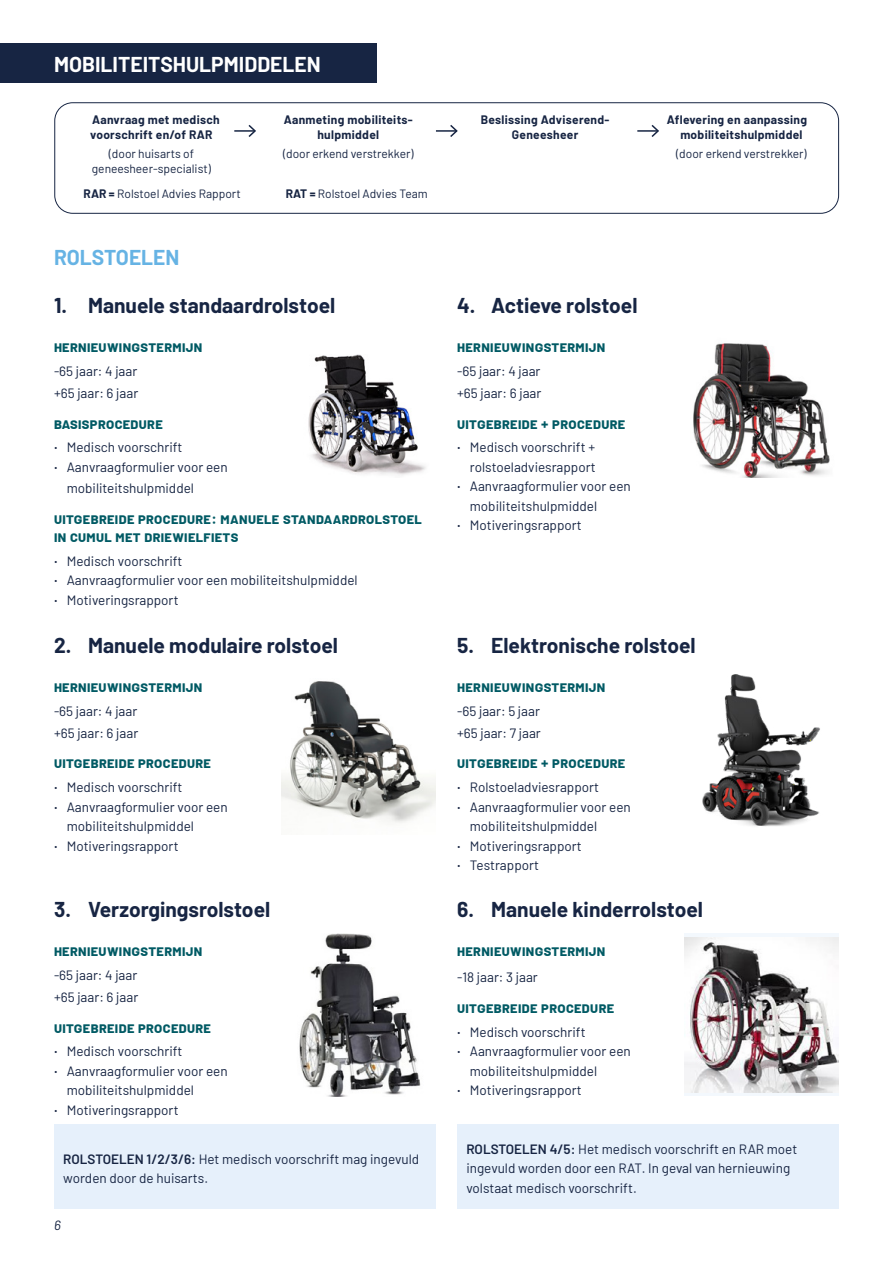
<style>
.page{position:relative;width:893px;height:1263px;background:#fff}
.page>*{position:absolute;margin:0;border:0;box-sizing:border-box;transform-origin:0 0}
.t1{font:700 21px "Barlow";color:#172543}
.t2{font:700 21px "Barlow";color:#fff}
.t3{font:700 21px "Barlow";color:#66b3e4}
.t4{font:700 15px/18px "Barlow";letter-spacing:.025em;color:#005a64}
.t5{font:13.5px/19.5px "Barlow";color:#172543}
.t6{font:italic 13.5px "Barlow";color:#172543}
.t7{font:700 12px/15px "Barlow";letter-spacing:.025em;color:#172543}
.t8{font:12px/15px "Barlow";color:#172543;text-align:center}
.s1{font-weight:700}
.s2{font-family:"Lato"}
.s3{font-weight:600}
</style>
<div class="page">
<div style="left:55px;top:1124px;width:381px;height:85px;background:#e6f0fb"></div>
<div style="left:458px;top:1124px;width:381px;height:85px;background:#e6f0fb"></div>
<div style="left:0;top:43px;width:376px;height:40px;background:#172543"></div>
<img style="left:308px;top:354px;width:118px;height:121px">
<img style="left:693px;top:343px;width:137px;height:135px">
<img style="left:281px;top:681px;width:155px;height:142px">
<img style="left:702px;top:674px;width:118px;height:153px">
<img style="left:299px;top:934px;width:122px;height:162px">
<div style="left:685px;top:934px;width:154px;height:162px;background:#f3f8fd"></div>
<img style="left:685px;top:938px;width:154px;height:154px">
<div style="left:54px;top:102px;width:785px;height:112px;border:1px solid #172543;border-radius:18px"></div>
<hr style="left:234px;top:130px;width:21px;height:2px;background:#172543">
<svg style="left:247px;top:125px;width:9px;height:12px"></svg>
<hr style="left:436px;top:130px;width:21px;height:2px;background:#172543">
<svg style="left:449px;top:125px;width:9px;height:12px"></svg>
<hr style="left:637px;top:130px;width:21px;height:2px;background:#172543">
<svg style="left:650px;top:125px;width:9px;height:12px"></svg>
<h1 class="t2" style="left:54px;top:49px;width:268px">MOBILITEITSHULPMIDDELEN</h1>
<p class="t7" style="left:90px;top:111px;width:131px">Aanvraag met medisch voorschrift en/of RAR</p>
<p class="t8" style="left:92px;top:145px;width:121px">(door huisarts of geneesheer-specialist)</p>
<p class="t7" style="left:284px;top:111px;width:130px;text-align:center">Aanmeting mobiliteits&shy;hulpmiddel</p>
<p class="t8" style="left:283px;top:145px;width:132px">(door erkend verstrekker)</p>
<p class="t8" style="left:84px;top:185px;width:159px"><span class="s1">RAR =</span> Rolstoel Advies Rapport</p>
<p class="t8" style="left:286px;top:185px;width:144px"><span class="s1">RAT =</span> Rolstoel Advies Team</p>
<h1 class="t3" style="left:54px;top:242px;width:127px">ROLSTOELEN</h1>
<h1 class="t1" style="left:54px;top:290px;width:283px">1. Manuele standaardrolstoel</h1>
<p class="t4" style="left:54px;top:337px;width:150px">hernieuwingstermijn</p>
<p class="t5" style="left:54px;top:359px;width:86px;line-height:21.6px">-65 jaar: 4 jaar +65 jaar: 6 jaar</p>
<p class="t4" style="left:54px;top:413px;width:110px">basisprocedure</p>
<p class="t5" style="left:54px;top:437px;width:175px"><span class="s2">·</span> Medisch voorschrift<br><span class="s2">·</span> Aanvraagformulier voor een</p>
<p class="t5" style="left:67px;top:478px;width:129px">mobiliteitshulpmiddel</p>
<p class="t4" style="left:54px;top:509px;width:369px">uitgebreide procedure: manuele standaardrolstoel in cumul met driewielfiets</p>
<p class="t5" style="left:54px;top:550px;width:305px"><span class="s2">·</span> Medisch voorschrift<br><span class="s2">·</span> Aanvraagformulier voor een mobiliteitshulpmiddel <span class="s2">·</span> Motiveringsrapport</p>
<h1 class="t1" style="left:54px;top:630px;width:286px">2. Manuele modulaire rolstoel</h1>
<p class="t4" style="left:54px;top:677px;width:150px">hernieuwingstermijn</p>
<p class="t5" style="left:54px;top:699px;width:86px;line-height:21.6px">-65 jaar: 4 jaar +65 jaar: 6 jaar</p>
<p class="t4" style="left:54px;top:753px;width:159px">uitgebreide procedure</p>
<p class="t5" style="left:54px;top:776px;width:130px"><span class="s2">·</span> Medisch voorschrift</p>
<p class="t5" style="left:54px;top:796px;width:175px"><span class="s2">·</span> Aanvraagformulier voor een</p>
<p class="t5" style="left:67px;top:815px;width:129px">mobiliteitshulpmiddel</p>
<p class="t5" style="left:54px;top:835px;width:126px"><span class="s2">·</span> Motiveringsrapport</p>
<h1 class="t1" style="left:54px;top:894px;width:218px">3. Verzorgingsrolstoel</h1>
<p class="t4" style="left:54px;top:941px;width:150px">hernieuwingstermijn</p>
<p class="t5" style="left:54px;top:963px;width:86px;line-height:21.6px">-65 jaar: 4 jaar +65 jaar: 6 jaar</p>
<p class="t4" style="left:54px;top:1017px;width:159px">uitgebreide procedure</p>
<p class="t5" style="left:54px;top:1041px;width:130px"><span class="s2">·</span> Medisch voorschrift</p>
<p class="t5" style="left:54px;top:1060px;width:175px"><span class="s2">·</span> Aanvraagformulier voor een</p>
<p class="t5" style="left:67px;top:1080px;width:129px">mobiliteitshulpmiddel</p>
<p class="t5" style="left:54px;top:1099px;width:126px"><span class="s2">·</span> Motiveringsrapport</p>
<p class="t7" style="left:481px;top:111px;width:130px;text-align:center">Beslissing Adviserend-<br>Geneesheer</p>
<p class="t7" style="left:680px;top:111px;width:128px;text-indent:-14px">Aflevering en aanpassing mobiliteitshulpmiddel</p>
<p class="t8" style="left:676px;top:145px;width:132px">(door erkend verstrekker)</p>
<h1 class="t1" style="left:457px;top:290px;width:182px">4. Actieve rolstoel</h1>
<p class="t4" style="left:457px;top:337px;width:150px">hernieuwingstermijn</p>
<p class="t5" style="left:457px;top:359px;width:86px;line-height:21.6px">-65 jaar: 4 jaar +65 jaar: 6 jaar</p>
<p class="t4" style="left:457px;top:413px;width:170px">uitgebreide + procedure</p>
<p class="t5" style="left:457px;top:437px;width:139px"><span class="s2">·</span> Medisch voorschrift +</p>
<p class="t5" style="left:470px;top:456px;width:127px">rolstoeladviesrapport</p>
<p class="t5" style="left:457px;top:476px;width:175px"><span class="s2">·</span> Aanvraagformulier voor een</p>
<p class="t5" style="left:470px;top:495px;width:129px">mobiliteitshulpmiddel</p>
<p class="t5" style="left:457px;top:515px;width:126px"><span class="s2">·</span> Motiveringsrapport</p>
<h1 class="t1" style="left:457px;top:630px;width:240px">5. Elektronische rolstoel</h1>
<p class="t4" style="left:457px;top:677px;width:150px">hernieuwingstermijn</p>
<p class="t5" style="left:457px;top:699px;width:85px;line-height:21.6px">-65 jaar: 5 jaar +65 jaar: 7 jaar</p>
<p class="t4" style="left:457px;top:753px;width:170px">uitgebreide + procedure</p>
<p class="t5" style="left:457px;top:776px;width:143px"><span class="s2">·</span> Rolstoeladviesrapport</p>
<p class="t5" style="left:457px;top:796px;width:175px"><span class="s2">·</span> Aanvraagformulier voor een</p>
<p class="t5" style="left:470px;top:815px;width:129px">mobiliteitshulpmiddel</p>
<p class="t5" style="left:457px;top:835px;width:126px"><span class="s2">·</span> Motiveringsrapport</p>
<p class="t5" style="left:457px;top:854px;width:83px"><span class="s2">·</span> Testrapport</p>
<h1 class="t1" style="left:457px;top:894px;width:247px">6. Manuele kinderrolstoel</h1>
<p class="t4" style="left:457px;top:941px;width:150px">hernieuwingstermijn</p>
<p class="t5" style="left:457px;top:967px;width:82px">-18 jaar: 3 jaar</p>
<p class="t4" style="left:457px;top:997px;width:159px">uitgebreide procedure</p>
<p class="t5" style="left:457px;top:1021px;width:130px"><span class="s2">·</span> Medisch voorschrift</p>
<p class="t5" style="left:457px;top:1041px;width:175px"><span class="s2">·</span> Aanvraagformulier voor een</p>
<p class="t5" style="left:470px;top:1060px;width:129px">mobiliteitshulpmiddel</p>
<p class="t5" style="left:457px;top:1080px;width:126px"><span class="s2">·</span> Motiveringsrapport</p>
<p class="t5" style="left:63px;top:1148px;width:357px"><span class="s3">ROLSTOELEN 1/2/3/6:</span> Het medisch voorschrift mag ingevuld worden door de huisarts.</p>
<p class="t5" style="left:466px;top:1138px;width:332px"><span class="s3">ROLSTOELEN 4/5:</span> Het medisch voorschrift en RAR moet ingevuld worden door een RAT. In geval van hernieuwing volstaat medisch voorschrift.</p>
<p class="t6" style="left:54px;top:1215px;width:8px">6</p>
</div>
